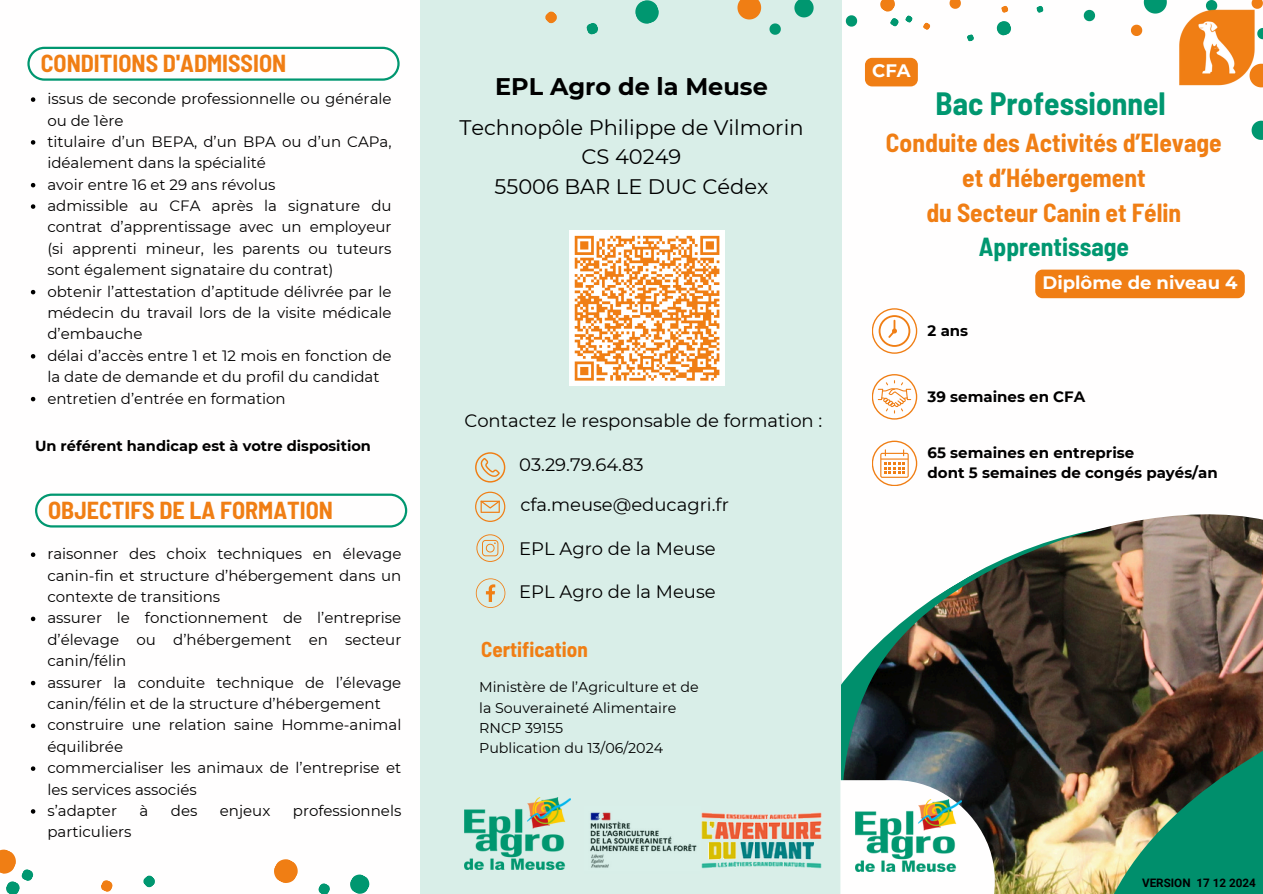
<style>
.page{position:relative;width:1263px;height:894px;background:#fff}
.page>*{position:absolute;margin:0;border:0;box-sizing:border-box;transform-origin:0 0}
.t1{font:700 semi-condensed 31.5px "Barlow";color:#009770}
.t2{font:700 semi-condensed 25.5px/34.8px "Barlow";color:#f07e14;text-align:center}
.t3{font:700 semi-condensed 24px "Barlow";color:#f07e14}
.t4{font:700 24px "Montserrat";color:#000}
.t5{font:21px/29.4px "Montserrat";color:#000;text-align:center}
.t6{font:700 semi-condensed 21px "Barlow";color:#f07e14}
.t7{font:18px "Montserrat";color:#000}
.t8{font:700 18px "Montserrat";color:#fff}
.t9{font:15px/21.3px "Montserrat";color:#000}
.t10{font:700 15px "Montserrat";color:#000}
.t11{font:700 14.55px "Montserrat";color:#000}
.t12{font:14.25px "Montserrat";color:#000}
.t13{font:700 11.7px "Roboto";color:#000}
.s1{color:#009770}
</style>
<div class="page">
<img style="left:842px;top:514px;width:421px;height:379px">
<div style="left:421px;top:0;width:421px;height:893px;background:#d9eee8"></div>
<svg style="left:475px;top:491px;width:30px;height:31px"></svg>
<svg style="left:476px;top:578px;width:29px;height:29px"></svg>
<svg style="left:476px;top:534px;width:28px;height:28px"></svg>
<svg style="left:475px;top:452px;width:30px;height:30px"></svg>
<svg style="left:1131px;top:25px;width:11px;height:11px"></svg>
<svg style="left:1084px;top:10px;width:11px;height:11px"></svg>
<svg style="left:1144px;top:0;width:22px;height:13px"></svg>
<svg style="left:1206px;top:0;width:11px;height:3px"></svg>
<svg style="left:1251px;top:0;width:12px;height:6px"></svg>
<svg style="left:1262px;top:64px;width:1px;height:23px"></svg>
<svg style="left:846px;top:15px;width:11px;height:12px"></svg>
<svg style="left:1251px;top:121px;width:12px;height:19px"></svg>
<svg style="left:949px;top:0;width:12px;height:9px"></svg>
<svg style="left:872px;top:374px;width:45px;height:45px"></svg>
<svg style="left:872px;top:440px;width:45px;height:46px"></svg>
<svg style="left:872px;top:308px;width:45px;height:46px"></svg>
<img style="left:464px;top:797px;width:106px;height:72px">
<svg style="left:635px;top:0;width:24px;height:24px"></svg>
<svg style="left:586px;top:23px;width:12px;height:12px"></svg>
<svg style="left:545px;top:11px;width:12px;height:13px"></svg>
<svg style="left:769px;top:23px;width:12px;height:12px"></svg>
<svg style="left:794px;top:0;width:19px;height:17px"></svg>
<svg style="left:1036px;top:6px;width:8px;height:7px"></svg>
<svg style="left:996px;top:5px;width:15px;height:31px"></svg>
<svg style="left:967px;top:34px;width:7px;height:8px"></svg>
<svg style="left:923px;top:22px;width:8px;height:8px"></svg>
<svg style="left:880px;top:0;width:33px;height:27px"></svg>
<svg style="left:143px;top:875px;width:12px;height:13px"></svg>
<svg style="left:101px;top:880px;width:12px;height:12px"></svg>
<svg style="left:0;top:849px;width:34px;height:44px"></svg>
<svg style="left:274px;top:859px;width:24px;height:24px"></svg>
<svg style="left:318px;top:883px;width:12px;height:10px"></svg>
<svg style="left:350px;top:874px;width:20px;height:19px"></svg>
<svg style="left:737px;top:0;width:24px;height:19px"></svg>
<svg style="left:840px;top:780px;width:155px;height:113px"></svg>
<img style="left:855px;top:799px;width:106px;height:72px">
<svg style="left:27px;top:47px;width:373px;height:33px"></svg>
<svg style="left:35px;top:493px;width:372px;height:34px"></svg>
<img style="left:695px;top:812px;width:127px;height:57px">
<img style="left:1179px;top:3px;width:83px;height:85px">
<svg style="left:31px;top:552px;width:4px;height:5px"></svg>
<svg style="left:31px;top:616px;width:4px;height:5px"></svg>
<svg style="left:31px;top:680px;width:4px;height:5px"></svg>
<svg style="left:31px;top:723px;width:4px;height:5px"></svg>
<svg style="left:31px;top:766px;width:4px;height:4px"></svg>
<svg style="left:31px;top:809px;width:4px;height:4px"></svg>
<svg style="left:31px;top:97px;width:4px;height:5px"></svg>
<svg style="left:31px;top:140px;width:4px;height:5px"></svg>
<svg style="left:31px;top:183px;width:4px;height:4px"></svg>
<svg style="left:31px;top:204px;width:4px;height:5px"></svg>
<svg style="left:31px;top:290px;width:4px;height:4px"></svg>
<svg style="left:31px;top:354px;width:4px;height:4px"></svg>
<svg style="left:31px;top:397px;width:4px;height:4px"></svg>
<div style="left:865px;top:58px;width:53px;height:28px;background:#f07e14;border-radius:7px"></div>
<div style="left:1035px;top:269px;width:210px;height:29px;background:#f07e14;border-radius:7px"></div>
<div style="left:569px;top:230px;width:156px;height:156px;background:#fff"></div>
<svg style="left:574px;top:235px;width:146px;height:146px"></svg>
<p class="t3" style="left:41px;top:48px;width:247px">CONDITIONS D'ADMISSION</p>
<p class="t9" style="left:47px;top:88px;width:346px">issus de seconde professionnelle ou générale ou de 1ère</p>
<p class="t9" style="left:47px;top:131px;width:346px">titulaire d’un BEPA, d’un BPA ou d’un CAPa, idéalement dans la spécialité</p>
<h2 class="t9" style="left:47px;top:173px;width:230px">avoir entre 16 et 29 ans révolus</h2>
<h4 class="t9" style="left:47px;top:195px;width:346px;text-align:justify">admissible au CFA après la signature du contrat d’apprentissage avec un employeur (si apprenti mineur, les parents ou tuteurs sont également signataire du contrat)</h4>
<p class="t9" style="left:47px;top:280px;width:346px;text-align:justify">obtenir l’attestation d’aptitude délivrée par le médecin du travail lors de la visite médicale d’embauche</p>
<p class="t9" style="left:47px;top:344px;width:346px">délai d’accès entre 1 et 12 mois en fonction de la date de demande et du profil du candidat</p>
<p class="t9" style="left:47px;top:387px;width:240px">entretien d’entrée en formation</p>
<p class="t11" style="left:35px;top:437px;width:337px">Un référent handicap est à votre disposition</p>
<p class="t3" style="left:48px;top:495px;width:286px">OBJECTIFS DE LA FORMATION</p>
<p class="t9" style="left:47px;top:543px;width:356px;text-align:justify">raisonner des choix techniques en élevage canin-fin et structure d’hébergement dans un contexte de transitions</p>
<p class="t9" style="left:47px;top:607px;width:355px;text-align:justify">assurer le fonctionnement de l’entreprise d’élevage ou d’hébergement en secteur canin/félin</p>
<p class="t9" style="left:47px;top:671px;width:355px">assurer la conduite technique de l’élevage canin/félin et de la structure d’hébergement</p>
<p class="t9" style="left:47px;top:714px;width:355px">construire une relation saine Homme-animal équilibrée</p>
<p class="t9" style="left:47px;top:756px;width:356px">commercialiser les animaux de l’entreprise et les services associés</p>
<p class="t9" style="left:47px;top:799px;width:71px">s’adapter</p>
<p class="t9" style="left:140px;top:799px;width:10px">à</p>
<p class="t9" style="left:171px;top:799px;width:28px">des</p>
<p class="t9" style="left:220px;top:799px;width:52px">enjeux</p>
<p class="t9" style="left:293px;top:799px;width:110px">professionnels</p>
<p class="t9" style="left:47px;top:821px;width:86px">particuliers</p>
<p class="t4" style="left:495px;top:71px;width:274px">EPL Agro de la Meuse</p>
<p class="t5" style="left:459px;top:112px;width:346px">Technopôle Philippe de Vilmorin<br>CS 40249<br>55006 BAR LE DUC Cédex</p>
<p class="t7" style="left:464px;top:409px;width:359px">Contactez le responsable de formation :</p>
<p class="t7" style="left:519px;top:453px;width:126px">03.29.79.64.83</p>
<p class="t7" style="left:520px;top:493px;width:210px">cfa.meuse@educagri.fr</p>
<p class="t7" style="left:519px;top:537px;width:198px">EPL Agro de la Meuse</p>
<p class="t7" style="left:519px;top:580px;width:198px">EPL Agro de la Meuse</p>
<p class="t6" style="left:481px;top:635px;width:108px">Certification</p>
<h1 class="t12" style="left:479px;top:678px;width:221px">Ministère de l’Agriculture et de</h1>
<p class="t12" style="left:479px;top:698px;width:199px">la Souveraineté Alimentaire</p>
<p class="t12" style="left:479px;top:719px;width:85px">RNCP 39155</p>
<p class="t12" style="left:479px;top:739px;width:186px">Publication du 13/06/2024</p>
<p class="t8" style="left:872px;top:60px;width:40px">CFA</p>
<p class="t1" style="left:936px;top:83px;width:232px">Bac Professionnel</p>
<p class="t2" style="left:886px;top:124px;width:337px">Conduite des Activités d’Elevage et d’Hébergement<br>du Secteur Canin et Félin<br><span class="s1">Apprentissage</span></p>
<p class="t10" style="left:928px;top:321px;width:42px">2 ans</p>
<p class="t8" style="left:1042px;top:271px;width:197px">Diplôme de niveau 4</p>
<p class="t10" style="left:928px;top:387px;width:159px">39 semaines en CFA</p>
<p class="t10" style="left:928px;top:443px;width:208px">65 semaines en entreprise</p>
<p class="t10" style="left:928px;top:463px;width:292px">dont 5 semaines de congés payés/an</p>
<p class="t13" style="left:1142px;top:875px;width:115px">VERSION 17 12 2024</p>
</div>
